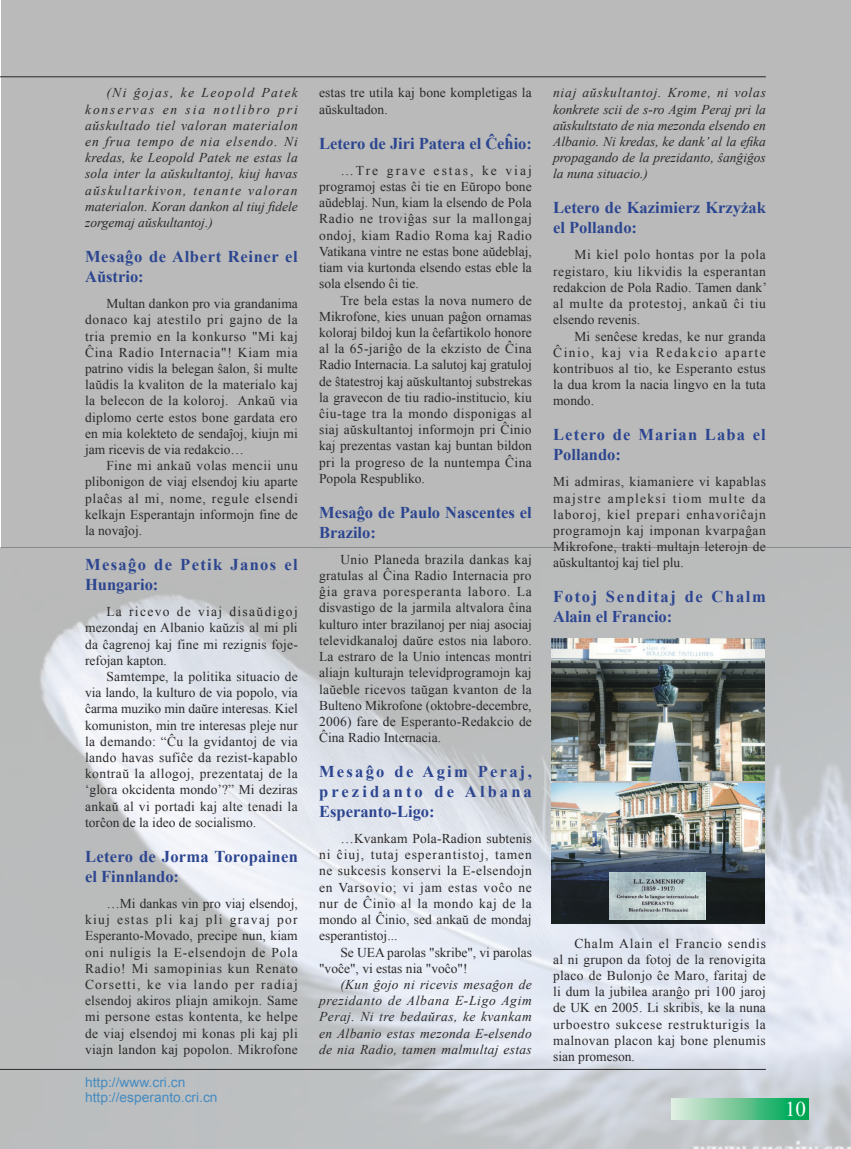
<style>
.page{position:relative;width:851px;height:1149px;background:#fff}
.page>*{position:absolute;margin:0;border:0;box-sizing:border-box;transform-origin:0 0}
.t1{font:21px "Times New Roman";color:#fff}
.t2{font:700 16.5px/19.8px "Times New Roman";color:#2c4590}
.t3{font:700 16.5px/19.8px "Times New Roman";letter-spacing:.1em;color:#2c4590}
.t4{font:700 16.5px/19.8px "Times New Roman";letter-spacing:.04em;color:#2c4590}
.t5{font:700 16.5px/19.8px "Times New Roman";letter-spacing:.08em;color:#2c4590}
.t6{font:700 16.5px/19.8px "Times New Roman";letter-spacing:.07em;color:#2c4590}
.t7{font:13.5px/16.2px "Times New Roman";letter-spacing:.005em;color:#2b292a;text-align:justify}
.t8{font:italic 13.5px/16.2px "Times New Roman";color:#2b292a;text-align:justify}
.t9{font:13.5px/15px "Arial";color:#448bc1}
</style>
<div class="page">
<div style="left:2px;top:0;width:848px;height:547px;background:#b9bab9"></div>
<img style="left:0;top:547px;width:850px;height:601px">
<hr style="left:0;top:76px;width:765px;height:1px;background:#2b292a">
<hr style="left:0;top:1068px;width:765px;height:1px;background:#2b292a">
<div style="left:671px;top:1098px;width:137px;height:20px;background:linear-gradient(to right,#e9ece1,#00a148)"></div>
<img style="left:551px;top:638px;width:213px;height:142px">
<img style="left:551px;top:782px;width:213px;height:140px">
<img style="left:609px;top:871px;width:96px;height:48px">
<p class="t8" style="left:85px;top:84px;width:214px;text-indent:21px">(Ni ĝojas, ke Leopold Patek konservas en sia notlibro pri aŭskultado tiel valoran materialon en frua tempo de nia elsendo. Ni kredas, ke Leopold Patek ne estas la sola inter la aŭskultantoj, kiuj havas aŭskultarkivon, tenante valoran materialon. Koran dankon al tiuj fidele zorgemaj aŭskultantoj.)</p>
<p class="t4" style="left:85px;top:246px;width:214px">Mesaĝo de Albert Reiner el<br>Aŭstrio:</p>
<p class="t7" style="left:85px;top:295px;width:214px;text-indent:21px">Multan dankon pro via grandanima donaco kaj atestilo pri gajno de la tria premio en la konkurso "Mi kaj Ĉina Radio Internacia"! Kiam mia patrino vidis la belegan ŝalon, ŝi multe laŭdis la kvaliton de la materialo kaj la belecon de la koloroj. Ankaŭ via diplomo certe estos bone gardata ero en mia kolekteto de sendaĵoj, kiujn mi jam ricevis de via redakcio…</p>
<p class="t7" style="left:85px;top:457px;width:214px;text-indent:21px">Fine mi ankaŭ volas mencii unu plibonigon de viaj elsendoj kiu aparte plaĉas al mi, nome, regule elsendi kelkajn Esperantajn informojn fine de la novaĵoj.</p>
<p class="t5" style="left:85px;top:554px;width:214px">Mesaĝo de Petik Janos el<br>Hungario:</p>
<p class="t7" style="left:85px;top:603px;width:214px;text-indent:21px">La ricevo de viaj disaŭdigoj mezondaj en Albanio kaŭzis al mi pli da ĉagrenoj kaj fine mi rezignis foje&shy;refojan kapton.</p>
<p class="t7" style="left:85px;top:668px;width:214px;text-indent:21px">Samtempe, la politika situacio de via lando, la kulturo de via popolo, via ĉarma muziko min daŭre interesas. Kiel komuniston, min tre interesas pleje nur la demando: “Ĉu la gvidantoj de via lando havas sufiĉe da rezist-kapablo kontraŭ la allogoj, prezentataj de la ‘glora okcidenta mondo’?” Mi deziras ankaŭ al vi portadi kaj alte tenadi la torĉon de la ideo de socialismo.</p>
<p class="t2" style="left:85px;top:845px;width:214px">Letero de Jorma Toropainen el Finnlando:</p>
<p class="t7" style="left:85px;top:894px;width:214px;text-indent:21px">…Mi dankas vin pro viaj elsendoj, kiuj estas pli kaj pli gravaj por Esperanto-Movado, precipe nun, kiam oni nuligis la E-elsendojn de Pola Radio! Mi samopinias kun Renato Corsetti, ke via lando per radiaj elsendoj akiros pliajn amikojn. Same mi persone estas kontenta, ke helpe de viaj elsendoj mi konas pli kaj pli viajn landon kaj popolon. Mikrofone</p>
<p class="t9" style="left:85px;top:1075px;width:134px">http://www.cri.cn http://esperanto.cri.cn</p>
<p class="t7" style="left:319px;top:84px;width:214px">estas tre utila kaj bone kompletigas la aŭskultadon.</p>
<p class="t2" style="left:319px;top:133px;width:214px">Letero de Jiri Patera el Ĉeĥio:</p>
<p class="t7" style="left:319px;top:162px;width:214px;text-indent:21px">…Tre grave estas, ke viaj programoj estas ĉi tie en Eŭropo bone aŭdeblaj. Nun, kiam la elsendo de Pola Radio ne troviĝas sur la mallongaj ondoj, kiam Radio Roma kaj Radio Vatikana vintre ne estas bone aŭdeblaj, tiam via kurtonda elsendo estas eble la sola elsendo ĉi tie.</p>
<p class="t7" style="left:319px;top:291px;width:214px;text-indent:21px">Tre bela estas la nova numero de Mikrofone, kies unuan paĝon ornamas koloraj bildoj kun la ĉefartikolo honore al la 65-jariĝo de la ekzisto de Ĉina Radio Internacia. La salutoj kaj gratuloj de ŝtatestroj kaj aŭskultantoj substrekas la gravecon de tiu radio-institucio, kiu ĉiu-tage tra la mondo disponigas al siaj aŭskultantoj informojn pri Ĉinio kaj prezentas vastan kaj buntan bildon pri la progreso de la nuntempa Ĉina Popola Respubliko.</p>
<p class="t2" style="left:319px;top:502px;width:214px">Mesaĝo de Paulo Nascentes el<br>Brazilo:</p>
<p class="t7" style="left:319px;top:551px;width:214px;text-indent:21px">Unio Planeda brazila dankas kaj gratulas al Ĉina Radio Internacia pro ĝia grava poresperanta laboro. La disvastigo de la jarmila altvalora ĉina kulturo inter brazilanoj per niaj asociaj televidkanaloj daŭre estos nia laboro.<br>La estraro de la Unio intencas montri aliajn kulturajn televidprogramojn kaj laŭeble ricevos taŭgan kvanton de la Bulteno Mikrofone (oktobre-decembre, 2006) fare de Esperanto-Redakcio de Ĉina Radio Internacia.</p>
<p class="t2" style="left:319px;top:761px;width:214px;text-align:justify">Mesaĝo de Agim Peraj, prezidanto de Albana Esperanto-Ligo:</p>
<p class="t7" style="left:319px;top:829px;width:214px;text-indent:21px">…Kvankam Pola-Radion subtenis ni ĉiuj, tutaj esperantistoj, tamen ne sukcesis konservi la E-elsendojn en Varsovio; vi jam estas voĉo ne nur de Ĉinio al la mondo kaj de la mondo al Ĉinio, sed ankaŭ de mondaj esperantistoj...</p>
<p class="t7" style="left:319px;top:943px;width:214px;text-indent:21px">Se UEA parolas "skribe", vi parolas "voĉe", vi estas nia "voĉo"!</p>
<p class="t8" style="left:319px;top:975px;width:214px;text-indent:21px">(Kun ĝojo ni ricevis mesaĝon de prezidanto de Albana E-Ligo Agim Peraj. Ni tre bedaŭras, ke kvankam en Albanio estas mezonda E-elsendo de nia Radio, tamen malmultaj estas</p>
<p class="t8" style="left:553px;top:84px;width:214px">niaj aŭskultantoj. Krome, ni volas konkrete scii de s-ro Agim Peraj pri la aŭskultstato de nia mezonda elsendo en Albanio. Ni kredas, ke dank’ al la efika propagando de la prezidanto, ŝanĝiĝos la nuna situacio.)</p>
<p class="t2" style="left:553px;top:197px;width:214px">Letero de Kazimierz Krzyżak el Pollando:</p>
<p class="t7" style="left:553px;top:246px;width:215px;text-indent:21px">Mi kiel polo hontas por la pola registaro, kiu likvidis la esperantan redakcion de Pola Radio. Tamen dank’ al multe da protestoj, ankaǔ ĉi tiu elsendo revenis.</p>
<p class="t7" style="left:553px;top:327px;width:214px;text-indent:21px">Mi senĉese kredas, ke nur granda Ĉinio, kaj via Redakcio aparte kontribuos al tio, ke Esperanto estus la dua krom la nacia lingvo en la tuta mondo.</p>
<p class="t6" style="left:553px;top:424px;width:214px">Letero de Marian Laba el<br>Pollando:</p>
<p class="t7" style="left:553px;top:473px;width:214px">Mi admiras, kiamaniere vi kapablas majstre ampleksi tiom multe da laboroj, kiel prepari enhavoriĉajn programojn kaj imponan kvarpaĝan Mikrofone, trakti multajn leterojn de aŭskultantoj kaj tiel plu.</p>
<p class="t3" style="left:553px;top:586px;width:214px">Fotoj Senditaj de Chalm<br>Alain el Francio:</p>
<p class="t7" style="left:553px;top:934px;width:214px;text-indent:21px">Chalm Alain el Francio sendis al ni grupon da fotoj de la renovigita placo de Bulonjo ĉe Maro, faritaj de li dum la jubilea aranĝo pri 100 jaroj de UK en 2005. Li skribis, ke la nuna urboestro sukcese restrukturigis la malnovan placon kaj bone plenumis sian promeson.</p>
<h1 class="t1" style="left:784px;top:1094px;width:22px">10</h1>
</div>
